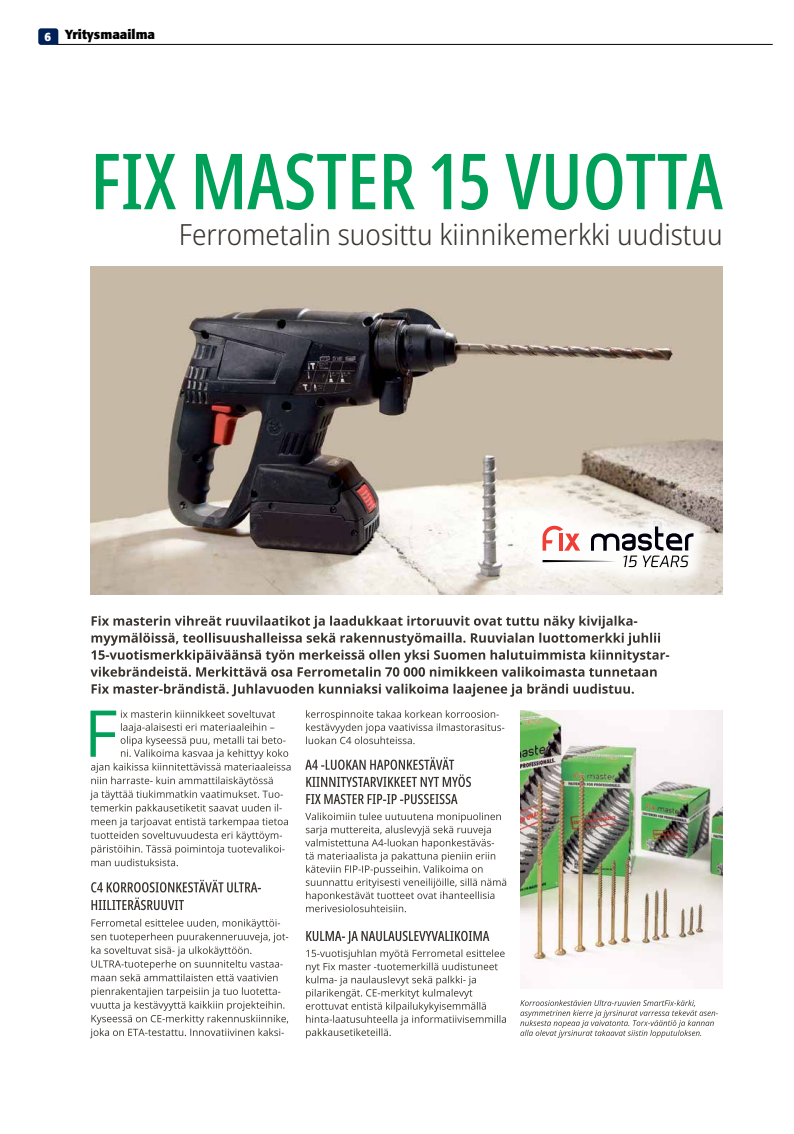
<style>
.page{position:relative;width:794px;height:1134px;background:#fff}
.page>*{position:absolute;margin:0;border:0;box-sizing:border-box;transform-origin:0 0}
.t1{font:500 extra-condensed 77.4px "Noto Sans";color:#00a058}
.t2{font:300 semi-condensed 29.1px "Noto Sans";color:#39342f}
.t3{font:700 13px "Formata";color:#000}
</style>
<div class="page">
<hr style="left:56px;top:44px;width:716px;height:1px;background:#000">
<svg style="left:38px;top:28px;width:20px;height:17px"></svg>
<svg style="left:92px;top:684px;width:542px;height:13px"></svg>
<svg style="left:90px;top:616px;width:579px;height:61px"></svg>
<img style="left:90px;top:266px;width:633px;height:328px">
<div style="left:523px;top:507px;width:189px;height:79px;background:#fff;opacity:.9"></div>
<svg style="left:542px;top:526px;width:151px;height:41px"></svg>
<svg style="left:90px;top:987px;width:198px;height:51px"></svg>
<svg style="left:91px;top:919px;width:197px;height:62px"></svg>
<svg style="left:91px;top:880px;width:170px;height:30px"></svg>
<svg style="left:90px;top:710px;width:200px;height:156px"></svg>
<svg style="left:306px;top:931px;width:200px;height:107px"></svg>
<svg style="left:305px;top:812px;width:201px;height:100px"></svg>
<svg style="left:306px;top:794px;width:151px;height:10px"></svg>
<svg style="left:305px;top:757px;width:166px;height:30px"></svg>
<svg style="left:306px;top:710px;width:198px;height:34px"></svg>
<img style="left:520px;top:711px;width:203px;height:278px">
<svg style="left:520px;top:1000px;width:198px;height:38px"></svg>
<p class="t3" style="left:45px;top:27px;width:112px"><sub>6</sub> Yritysmaailma</p>
<h1 class="t1" style="left:90px;top:127px;width:634px">FIX MASTER 15 VUOTTA</h1>
<p class="t2" style="left:179px;top:214px;width:545px">Ferrometalin suosittu kiinnikemerkki uudistuu</p>
</div>
